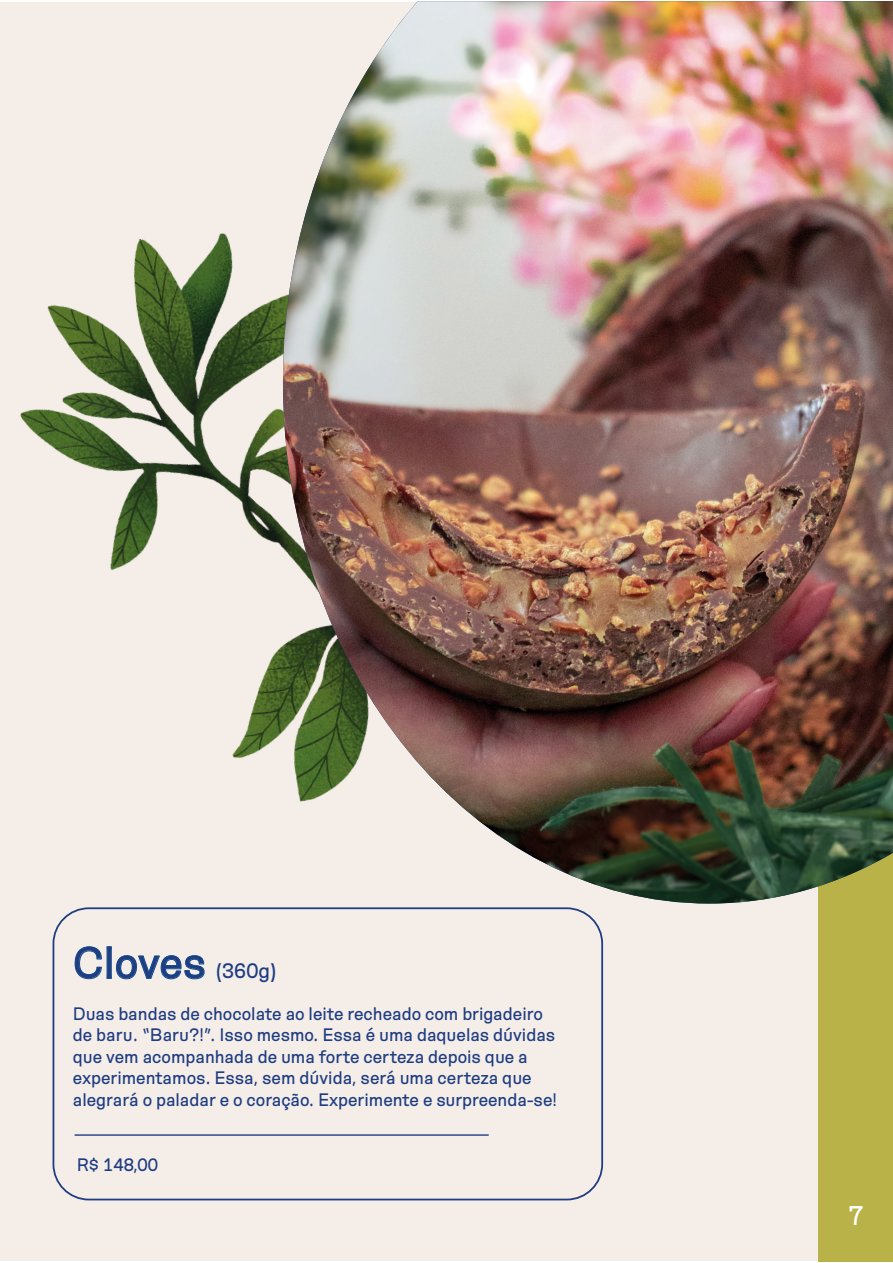
<style>
.page{position:relative;width:893px;height:1263px;background:#fff}
.page>*{position:absolute;margin:0;border:0;box-sizing:border-box;transform-origin:0 0}
.t1{font:44.7px "Hope Sans";color:#1e3d82}
.t2{font:27px "Hope Sans";color:#fff}
.t3{font:18px/21.6px "Hope Sans";color:#1e3d82}
.s1{font-size:21px}
</style>
<div class="page">
<div style="left:0;top:3px;width:893px;height:1258px;background:#f5ede7"></div>
<img style="left:20px;top:233px;width:263px;height:525px">
<div style="left:819px;top:1px;width:74px;height:1261px;background:#b9b248"></div>
<img style="left:283px;top:1px;width:610px;height:902px">
<svg style="left:74px;top:946px;width:131px;height:33px"></svg>
<div style="left:53px;top:907px;width:550px;height:293px;border:2px solid #1e3d82;border-radius:35px"></div>
<hr style="left:75px;top:1134px;width:414px;height:2px;background:#1e3d82">
<h1 class="t1" style="left:73px;top:937px;width:205px">Cloves <span class="s1">(360g)</span></h1>
<p class="t3" style="left:73px;top:1003px;width:485px">Duas bandas de chocolate ao leite recheado com brigadeiro de baru. “Baru?!”. Isso mesmo. Essa é uma daquelas dúvidas que vem acompanhada de uma forte certeza depois que a experimentamos. Essa, sem dúvida, será uma certeza que alegrará o paladar e o coração. Experimente e surpreenda-se!</p>
<p class="t3" style="left:77px;top:1154px;width:83px">R$ 148,00</p>
<h2 class="t2" style="left:849px;top:1200px;width:17px">7</h2>
</div>
